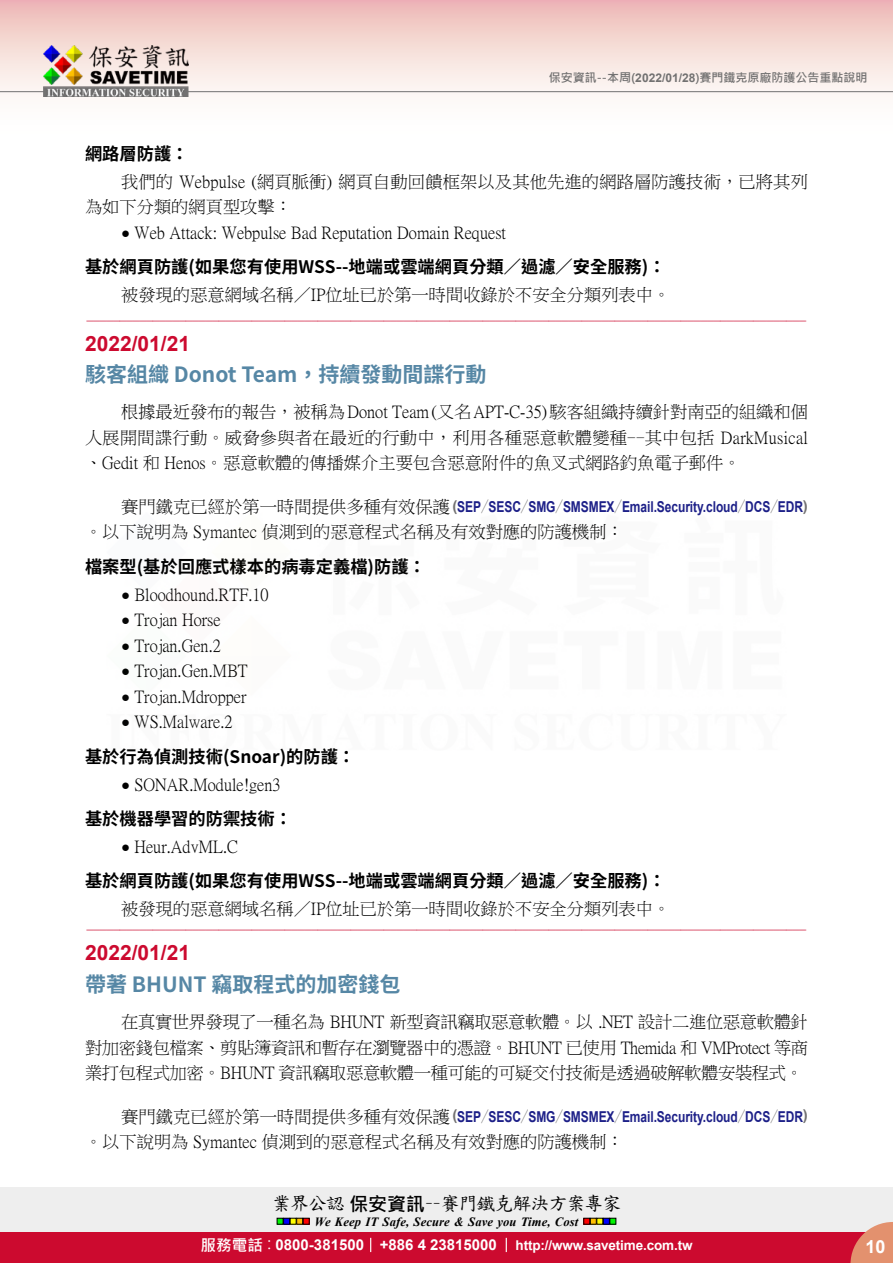
<style>
.page{position:relative;width:893px;height:1263px;background:#fff}
.page>*{position:absolute;margin:0;border:0;box-sizing:border-box;transform-origin:0 0}
.t1{font:700 21px "Source Han Sans TW";color:#5687a5}
.t2{font:700 21px "Arial";color:#cc0a2f}
.t3{font:18.9px "DF Kai Shu SB Estd BF";letter-spacing:-.05em;color:#000}
.t4{font:700 18px "Arial";color:#fff}
.t5{font:17.25px/25.5px "P Ming Li U";color:#000;text-align:justify}
.t6{font:700 17.25px "Source Han Sans TW";color:#000}
.t7{font:16.5px "DF Kai Shu SB Estd BF";color:#cc0a2f}
.t8{font:700 15px "Arial";letter-spacing:-.005em;color:#1d2088;scale:.8 1}
.t9{font:700 13.5px "Arial";letter-spacing:-.01em;color:#fff}
.t10{font:italic 700 12.6px "Times New Roman";letter-spacing:.005em;color:#000}
.t11{font:700 12px "Microsoft Jheng Hei";color:#727171}
.s1{font-family:"Arial"}
.s2{font-family:"Arial";font-size:15px}
.s3{font-family:"P Ming Li U";font-weight:400;font-size:17.25px;color:#000}
.s4{color:#727171}
.s5{font-family:"Source Han Sans TW";font-weight:800;color:#727171}
.s6{font-family:"Microsoft Jheng Hei";font-weight:700}
.s7{font-family:"Microsoft Jheng Hei";font-size:15.6px}
.s8{font-family:"Microsoft Jheng Hei";font-weight:400;font-size:15.6px}
.s9{font-size:15px}
</style>
<div class="page">
<div style="left:0;top:1187px;width:893px;height:49px;background:#eee"></div>
<svg style="left:277px;top:1218px;width:32px;height:6px"></svg>
<svg style="left:584px;top:1218px;width:32px;height:6px"></svg>
<div style="left:0;top:1232px;width:893px;height:31px;background:#cc0a2f"></div>
<svg style="left:850px;top:1222px;width:43px;height:41px"></svg>
<svg style="left:370px;top:1238px;width:1px;height:14px"></svg>
<svg style="left:506px;top:1238px;width:1px;height:14px"></svg>
<div style="left:0;top:0;width:893px;height:141px;background:linear-gradient(to bottom,#efc0bb,#fff)"></div>
<hr style="left:0;top:91px;width:893px;height:1px;background:#727171">
<img style="left:44px;top:46px;width:145px;height:51px">
<p class="t11" style="left:549px;top:70px;width:320px">保安資訊--本周(<span class="s1">2022/01/28</span>)賽門鐵克原廠防護公告重點說明</p>
<p class="t6" style="left:85px;top:144px;width:105px">網路層防護：</p>
<p class="t5" style="left:85px;top:169px;width:724px;text-indent:36px">我們的 Webpulse (網頁脈衝) 網頁自動回饋框架以及其他先進的網路層防護技術，已將其列為如下分類的網頁型攻擊：</p>
<p class="t5" style="left:121px;top:220px;width:386px"><span class="s2">●</span> Web Attack: Webpulse Bad Reputation Domain Request</p>
<p class="t6" style="left:85px;top:257px;width:582px">基於網頁防護(如果您有使用WSS--地端或雲端網頁分類／過濾／安全服務)：</p>
<p class="t5" style="left:121px;top:282px;width:551px">被發現的惡意網域名稱／IP位址已於第一時間收錄於不安全分類列表中。</p>
<p class="t7" style="left:86px;top:312px;width:723px">-------------------------------------------------------------------------------------------------------------</p>
<p class="t2" style="left:85px;top:328px;width:107px">2022/01/21</p>
<p class="t1" style="left:85px;top:363px;width:403px">駭客組織 Donot Team，持續發動間諜行動</p>
<p class="t5" style="left:85px;top:399px;width:724px;text-indent:36px">根據最近發布的報告，被稱為Donot Team(又名APT-C-35)駭客組織持續針對南亞的組織和個人展開間諜行動。威脅參與者在最近的行動中，利用各種惡意軟體變種——其中包括 DarkMusical、Gedit 和 Henos。惡意軟體的傳播媒介主要包含惡意附件的魚叉式網路釣魚電子郵件。</p>
<p class="t8" style="left:121px;top:496px;width:860px"><span class="s3">賽門鐵克已經於第一時間提供多種有效保護</span><span class="s4">(</span>SEP<span class="s5">／</span>SESC<span class="s5">／</span>SMG<span class="s5">／</span>SMSMEX<span class="s5">／</span>Email.Security.cloud<span class="s5">／</span>DCS<span class="s5">／</span>EDR<span class="s4">)</span></p>
<p class="t5" style="left:85px;top:519px;width:540px">。以下說明為 Symantec 偵測到的惡意程式名稱及有效對應的防護機制：</p>
<p class="t6" style="left:85px;top:557px;width:342px">檔案型(基於回應式樣本的病毒定義檔)防護：</p>
<p class="t5" style="left:121px;top:582px;width:149px"><span class="s2">●</span> Bloodhound.RTF.10</p>
<p class="t5" style="left:121px;top:607px;width:101px"><span class="s2">●</span> Trojan Horse</p>
<p class="t5" style="left:121px;top:633px;width:101px"><span class="s2">●</span> Trojan.Gen.2</p>
<p class="t5" style="left:121px;top:658px;width:128px"><span class="s2">●</span> Trojan.Gen.MBT</p>
<p class="t5" style="left:121px;top:684px;width:127px"><span class="s2">●</span> Trojan.Mdropper</p>
<p class="t5" style="left:121px;top:709px;width:113px"><span class="s2">●</span> WS.Malware.2</p>
<p class="t6" style="left:85px;top:746px;width:272px">基於行為偵測技術(Snoar)的防護：</p>
<p class="t5" style="left:121px;top:771px;width:161px"><span class="s2">●</span> SONAR.Module!gen3</p>
<p class="t6" style="left:85px;top:809px;width:209px">基於機器學習的防禦技術：</p>
<p class="t5" style="left:121px;top:834px;width:118px"><span class="s2">●</span> Heur.AdvML.C</p>
<p class="t6" style="left:85px;top:871px;width:582px">基於網頁防護(如果您有使用WSS--地端或雲端網頁分類／過濾／安全服務)：</p>
<p class="t5" style="left:121px;top:896px;width:551px">被發現的惡意網域名稱／IP位址已於第一時間收錄於不安全分類列表中。</p>
<p class="t7" style="left:86px;top:922px;width:723px">-------------------------------------------------------------------------------------------------------------</p>
<p class="t2" style="left:85px;top:938px;width:107px">2022/01/21</p>
<p class="t1" style="left:85px;top:972px;width:317px">帶著 BHUNT 竊取程式的加密錢包</p>
<p class="t5" style="left:85px;top:1009px;width:725px;text-indent:36px">在真實世界發現了一種名為 BHUNT 新型資訊竊取惡意軟體。以 .NET 設計二進位惡意軟體針對加密錢包檔案、剪貼簿資訊和暫存在瀏覽器中的憑證。BHUNT 已使用 Themida 和 VMProtect 等商業打包程式加密。BHUNT 資訊竊取惡意軟體一種可能的可疑交付技術是透過破解軟體安裝程式。</p>
<p class="t8" style="left:121px;top:1106px;width:860px"><span class="s3">賽門鐵克已經於第一時間提供多種有效保護</span><span class="s4">(</span>SEP<span class="s5">／</span>SESC<span class="s5">／</span>SMG<span class="s5">／</span>SMSMEX<span class="s5">／</span>Email.Security.cloud<span class="s5">／</span>DCS<span class="s5">／</span>EDR<span class="s4">)</span></p>
<p class="t5" style="left:85px;top:1129px;width:540px">。以下說明為 Symantec 偵測到的惡意程式名稱及有效對應的防護機制：</p>
<p class="t3" style="left:272px;top:1194px;width:351px">業界公認<span class="s6">保安資訊</span>－－賽門鐵克解決方案專家</p>
<p class="t10" style="left:315px;top:1212px;width:265px">We Keep IT Safe, Secure &amp; Save you Time, Cost</p>
<p class="t9" style="left:200px;top:1235px;width:494px"><span class="s7">服務電話</span><span class="s8">：</span><span class="s9">0800-381500 +886 4 23815000</span> http://www.savetime.com.tw</p>
<p class="t4" style="left:865px;top:1234px;width:22px">10</p>
</div>
